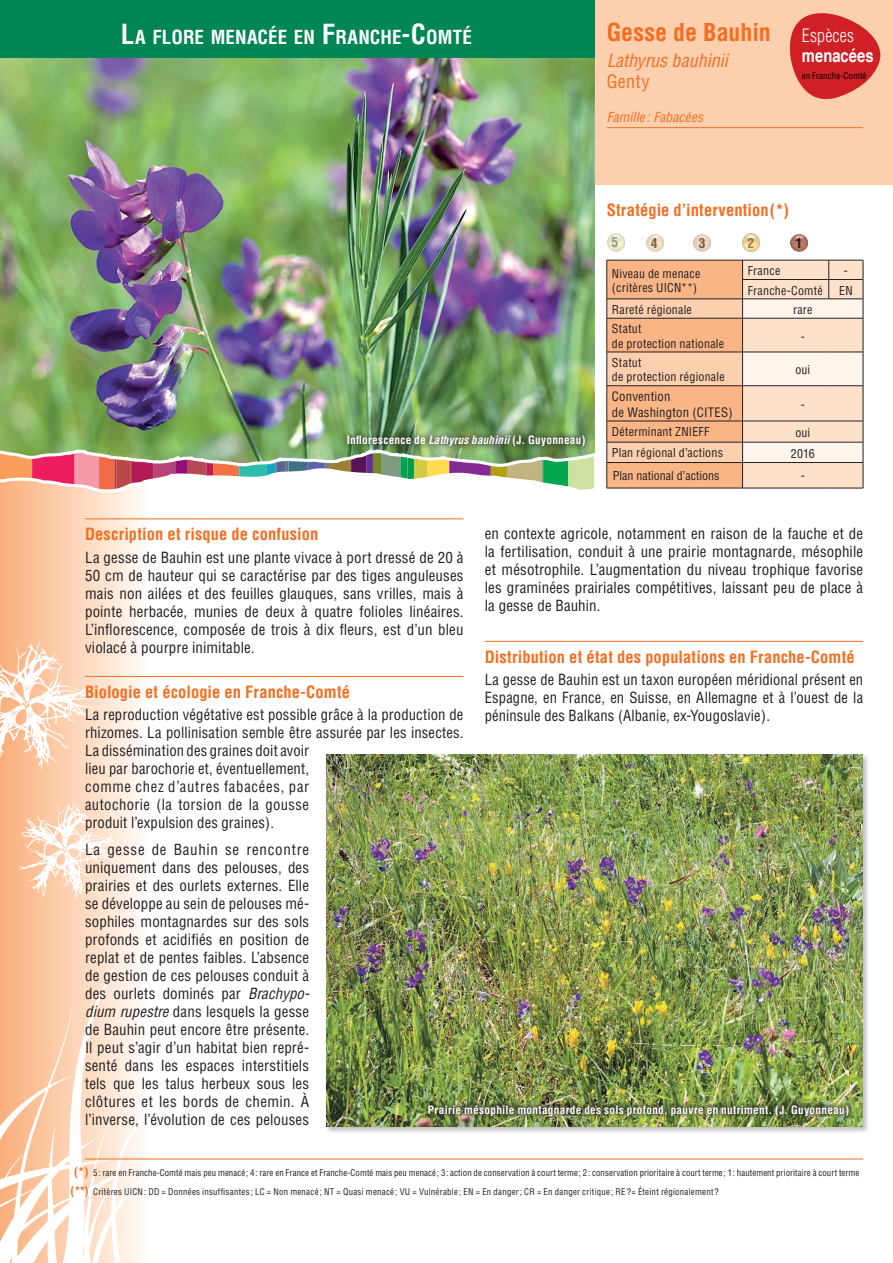
<style>
.page{position:relative;width:893px;height:1263px;background:#fff}
.page>*{position:absolute;margin:0;border:0;box-sizing:border-box;transform-origin:0 0}
.Titre_Nom_Commun{font:700 condensed 24px "Helvetica";letter-spacing:-.005em;color:#f36e21}
.Titre_général{font:700 condensed 18.9px "Helvetica";letter-spacing:.005em;color:#fff}
.Auteur__année{font:italic condensed 18px "Helvetica";color:#f36e21}
.t1{font:700 condensed 18px/19.2px "Helvetica";color:#fff}
.Auteur__année-2{font:condensed 18px "Helvetica";letter-spacing:.025em;color:#f36e21}
.Titre_2{font:700 condensed 16.5px "Helvetica";letter-spacing:.005em;color:#f36e21}
.Statut_regional{font:700 condensed 16.5px "Helvetica";letter-spacing:.01em;color:#f36e21}
.TEXTE{font:condensed 15px/18px "Helvetica";letter-spacing:.01em;color:#231f20;text-align:justify}
.Famille_si_sous_fami{font:italic condensed 13.5px "Helvetica";letter-spacing:.015em;color:#f36e21}
.Type_de_statut{font:700 condensed 13.5px "Helvetica";color:#231f20}
.Type_de_statut-2{font:700 condensed 13.5px "Helvetica";color:#939598}
.Biblio{font:condensed 12.75px/15.3px "Helvetica";letter-spacing:.015em;color:#231f20}
.Tabl_body_intitulés{font:condensed 12px/14.4px "Helvetica";letter-spacing:.02em;color:#231f20}
.Tabl_Determination{font:condensed 12px "Helvetica";color:#231f20}
.Tabl_body_données{font:condensed 12px "Helvetica";letter-spacing:.015em;color:#231f20}
.Statut_regional-2{font:700 condensed 12px "Helvetica";color:#f36e21}
.Légende_photo__blanc{font:700 condensed 11.25px "Helvetica";letter-spacing:.025em;color:#fff}
.Code_legendes_statut{font:condensed 9px "Helvetica";letter-spacing:.015em;color:#231f20}
.t2{font:condensed 9px "Helvetica";letter-spacing:.01em;color:#060000}
.s1{font-size:27px}
.s2{font-weight:300}
.s3{font-style:italic}
</style>
<div class="page">
<div style="left:591px;top:0;width:302px;height:185px;background:#fccfae"></div>
<div style="left:0;top:0;width:150px;height:1263px;background:linear-gradient(to right,#faae79,#fffcf8)"></div>
<img style="left:0;top:57px;width:594px;height:391px">
<svg style="left:0;top:642px;width:268px;height:621px"></svg>
<div style="left:324px;top:753px;width:546px;height:381px;background:#231f20;opacity:.3"></div>
<img style="left:326px;top:755px;width:536px;height:372px">
<div style="left:0;top:0;width:594px;height:57px;background:#008554"></div>
<img style="left:0;top:448px;width:595px;height:45px">
<svg style="left:789px;top:13px;width:92px;height:87px"></svg>
<hr style="left:85px;top:518px;width:378px;height:1px;background:#f36e21">
<hr style="left:85px;top:676px;width:378px;height:1px;background:#f36e21">
<hr style="left:485px;top:641px;width:378px;height:1px;background:#f36e21">
<hr style="left:607px;top:127px;width:256px;height:1px;background:#f36e21">
<div style="left:340px;top:428px;width:253px;height:25px;background:#231f20;opacity:.75"></div>
<div style="left:425px;top:1101px;width:427px;height:19px;background:#231f20;opacity:.75"></div>
<svg style="left:607px;top:260px;width:257px;height:228px;background:#f1c8ab"></svg>
<hr style="left:607px;top:488px;width:136px;height:1px;background:#231f20">
<hr style="left:742px;top:488px;width:87px;height:1px;background:#231f20">
<hr style="left:829px;top:488px;width:34px;height:1px;background:#231f20">
<img style="left:742px;top:234px;width:17px;height:18px">
<img style="left:647px;top:234px;width:17px;height:18px">
<img style="left:790px;top:234px;width:17px;height:18px">
<img style="left:694px;top:234px;width:17px;height:18px">
<hr style="left:85px;top:1159px;width:778px;height:1px;background:#f36e21">
<img style="left:607px;top:233px;width:17px;height:18px">
<p class="Titre_Nom_Commun" style="left:607px;top:18px;width:166px">Gesse de Bauhin</p>
<p class="Auteur__année" style="left:607px;top:49px;width:123px">Lathyrus bauhinii</p>
<p class="Auteur__année-2" style="left:607px;top:70px;width:45px">Genty</p>
<p class="Famille_si_sous_fami" style="left:607px;top:108px;width:98px">Famille : Fabacées</p>
<p class="Titre_général" style="left:121px;top:25px;width:353px"><span class="s1">L</span>A FLORE MENACÉE EN <span class="s1">F</span>RANCHE<span class="s1">-C</span>OMTÉ</p>
<p class="t1" style="left:802px;top:26px;width:73px"><span class="s2">Espèces </span>menacées</p>
<p class="t2" style="left:802px;top:70px;width:66px">en Franche-Comté</p>
<p class="Statut_regional" style="left:607px;top:199px;width:184px">Stratégie d’intervention(*)</p>
<p class="Type_de_statut-2" style="left:612px;top:234px;width:8px">5</p>
<p class="Type_de_statut" style="left:651px;top:234px;width:8px">4</p>
<p class="Type_de_statut" style="left:699px;top:234px;width:8px">3</p>
<p class="Type_de_statut" style="left:747px;top:234px;width:8px">2</p>
<p class="Type_de_statut" style="left:795px;top:234px;width:8px">1</p>
<p class="Tabl_body_intitulés" style="left:612px;top:266px;width:90px">Niveau de menace</p>
<p class="Tabl_body_intitulés" style="left:612px;top:280px;width:87px">(critères UICN**)</p>
<p class="Tabl_body_intitulés" style="left:748px;top:264px;width:34px">France</p>
<p class="Tabl_body_données" style="left:844px;top:263px;width:5px">-</p>
<p class="Tabl_body_intitulés" style="left:748px;top:283px;width:77px">Franche-Comté</p>
<p class="Tabl_body_données" style="left:839px;top:283px;width:15px">EN</p>
<p class="Tabl_body_intitulés" style="left:612px;top:302px;width:82px">Rareté régionale</p>
<p class="Tabl_body_données" style="left:793px;top:302px;width:21px">rare</p>
<p class="Tabl_body_intitulés" style="left:612px;top:322px;width:114px">Statut<br>de protection nationale</p>
<p class="Tabl_body_données" style="left:801px;top:329px;width:5px">-</p>
<p class="Légende_photo__blanc" style="left:347px;top:433px;width:240px">Inflorescence de <span class="s3">Lathyrus bauhinii</span> (J. Guyonneau)</p>
<p class="Tabl_body_intitulés" style="left:612px;top:355px;width:114px">Statut<br>de protection régionale</p>
<p class="Tabl_body_données" style="left:795px;top:362px;width:16px">oui</p>
<p class="Biblio" style="left:612px;top:389px;width:122px">Convention<br>de Washington (CITES)</p>
<p class="Tabl_body_données" style="left:801px;top:397px;width:5px">-</p>
<p class="Tabl_body_intitulés" style="left:612px;top:424px;width:99px">Déterminant ZNIEFF</p>
<p class="Tabl_body_données" style="left:795px;top:425px;width:16px">oui</p>
<p class="Tabl_body_intitulés" style="left:612px;top:446px;width:113px">Plan régional d’actions</p>
<p class="Tabl_body_données" style="left:791px;top:446px;width:26px">2016</p>
<p class="Tabl_Determination" style="left:613px;top:468px;width:108px">Plan national d’actions</p>
<p class="Tabl_Determination" style="left:801px;top:468px;width:5px">-</p>
<p class="TEXTE" style="left:485px;top:525px;width:380px">en contexte agricole, notamment en raison de la fauche et de la fertilisation, conduit à une prairie montagnarde, mésophile et mésotrophile. L’augmentation du niveau trophique favorise les graminées prairiales compétitives, laissant peu de place à la gesse de Bauhin.</p>
<p class="Titre_2" style="left:485px;top:647px;width:371px">Distribution et état des populations en Franche-Comté</p>
<p class="TEXTE" style="left:485px;top:671px;width:380px">La gesse de Bauhin est un taxon européen méridional présent en Espagne, en France, en Suisse, en Allemagne et à l’ouest de la péninsule des Balkans (Albanie, ex-Yougoslavie).</p>
<p class="Titre_2" style="left:85px;top:524px;width:235px">Description et risque de confusion</p>
<p class="TEXTE" style="left:85px;top:548px;width:380px">La gesse de Bauhin est une plante vivace à port dressé de 20 à 50 cm de hauteur qui se caractérise par des tiges anguleuses mais non ailées et des feuilles glauques, sans vrilles, mais à pointe herbacée, munies de deux à quatre folioles linéaires.<br>L’inflorescence, composée de trois à dix fleurs, est d’un bleu violacé à pourpre inimitable.</p>
<p class="Titre_2" style="left:85px;top:682px;width:267px">Biologie et écologie en Franche-Comté</p>
<p class="TEXTE" style="left:85px;top:706px;width:380px;text-align:left">La reproduction végétative est possible grâce à la production de rhizomes. La pollinisation semble être assurée par les insectes.<br>La dissémination des graines doit avoir<br>lieu par barochorie et, éventuellement,<br>comme chez d’autres fabacées, par<br>autochorie (la torsion de la gousse<br>produit l’expulsion des graines).</p>
<p class="TEXTE" style="left:85px;top:840px;width:226px">La gesse de Bauhin se rencontre uniquement dans des pelouses, des prairies et des ourlets externes. Elle se développe au sein de pelouses mé&shy;sophiles montagnardes sur des sols profonds et acidifiés en position de replat et de pentes faibles. L’absence de gestion de ces pelouses conduit à des ourlets dominés par <span class="s3">Brachypo&shy;dium rupestre</span> dans lesquels la gesse de Bauhin peut encore être présente.<br>Il peut s’agir d’un habitat bien repré&shy;senté dans les espaces interstitiels tels que les talus herbeux sous les clôtures et les bords de chemin. À l’inverse, l’évolution de ces pelouses</p>
<p class="Légende_photo__blanc" style="left:428px;top:1102px;width:423px">Prairie mésophile montagnarde des sols profond, pauvre en nutriment. (J. Guyonneau)</p>
<p class="Statut_regional-2" style="left:74px;top:1164px;width:16px">(*)</p>
<p class="Statut_regional-2" style="left:70px;top:1183px;width:20px">(**)</p>
<p class="Code_legendes_statut" style="left:93px;top:1167px;width:768px">5: rare en Franche-Comté mais peu menacé; 4: rare en France et Franche-Comté mais peu menacé; 3: action de conservation à court terme; 2: conservation prioritaire à court terme; 1: hautement prioritaire à court terme</p>
<p class="Code_legendes_statut" style="left:93px;top:1186px;width:627px">Critères UICN: DD = Données insuffisantes; LC = Non menacé; NT = Quasi menacé; VU = Vulnérable; EN = En danger; CR = En danger critique; RE?= Éteint régionalement?</p>
</div>
